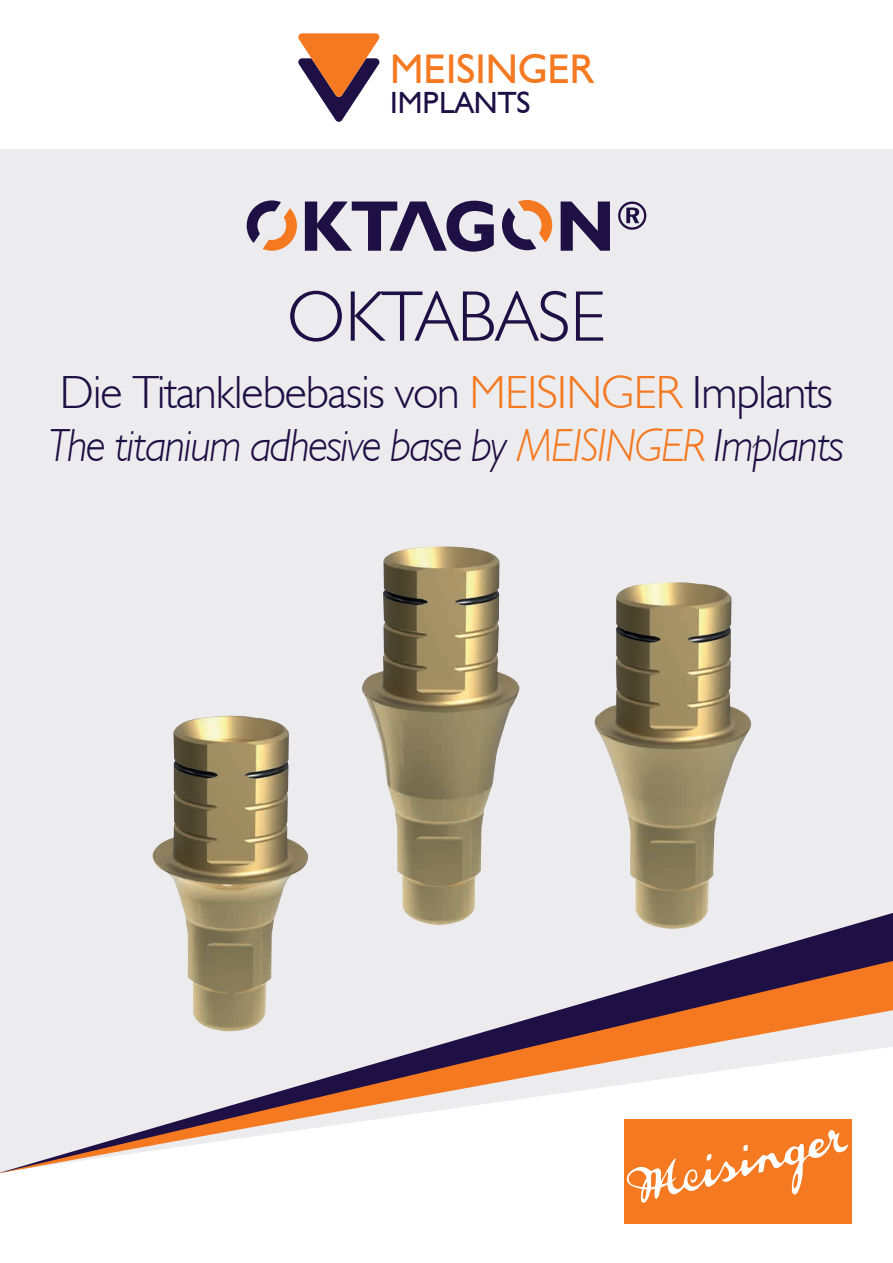
<style>
.page{position:relative;width:893px;height:1263px;background:#fff}
.page>*{position:absolute;margin:0;border:0;box-sizing:border-box;transform-origin:0 0}
.t1{font:300 72px "Humanist 521 BT";color:#1e1045}
.t2{font:italic 300 46.5px/52.5px "Humanist 521 BT";letter-spacing:-.025em;color:#1e1045;scale:.95 1}
.t3{font:41.4px "Humanist 521 BT";color:#f47921}
.t4{font:30.75px "Humanist 521 BT";color:#1e1045}
.s1{font-style:normal}
.s2{font-style:normal;color:#f47921}
.s3{color:#f47921}
</style>
<div class="page">
<div style="left:0;top:149px;width:893px;height:1027px;background:#ececee"></div>
<svg style="left:0;top:1173px;width:893px;height:51px"></svg>
<svg style="left:0;top:913px;width:893px;height:260px"></svg>
<svg style="left:298px;top:33px;width:81px;height:89px"></svg>
<svg style="left:561px;top:202px;width:49px;height:49px"></svg>
<svg style="left:247px;top:200px;width:50px;height:51px"></svg>
<svg style="left:502px;top:200px;width:50px;height:50px"></svg>
<svg style="left:618px;top:202px;width:28px;height:28px"></svg>
<svg style="left:305px;top:201px;width:189px;height:51px"></svg>
<div style="left:624px;top:1119px;width:228px;height:104px;background:#f47921"></div>
<svg style="left:627px;top:1130px;width:221px;height:73px"></svg>
<img style="left:361px;top:546px;width:159px;height:379px">
<img style="left:152px;top:716px;width:158px;height:316px">
<img style="left:592px;top:582px;width:160px;height:347px">
<p class="t3" style="left:390px;top:43px;width:205px">MEISINGER</p>
<p class="t4" style="left:390px;top:84px;width:142px">IMPLANTS</p>
<h1 class="t1" style="left:287px;top:272px;width:44px">Okta</h1>
<h1 class="t1" style="left:457px;top:272px;width:142px">BASE</h1>
<p class="t2" style="left:49px;top:365px;width:839px"><span class="s1">Die Titanklebebasis von</span> <span class="s2">Meising er</span> <span class="s1">I mplants<br></span>The titanium adhesive base by <span class="s3">Meisinger</span> Implants</p>
</div>
